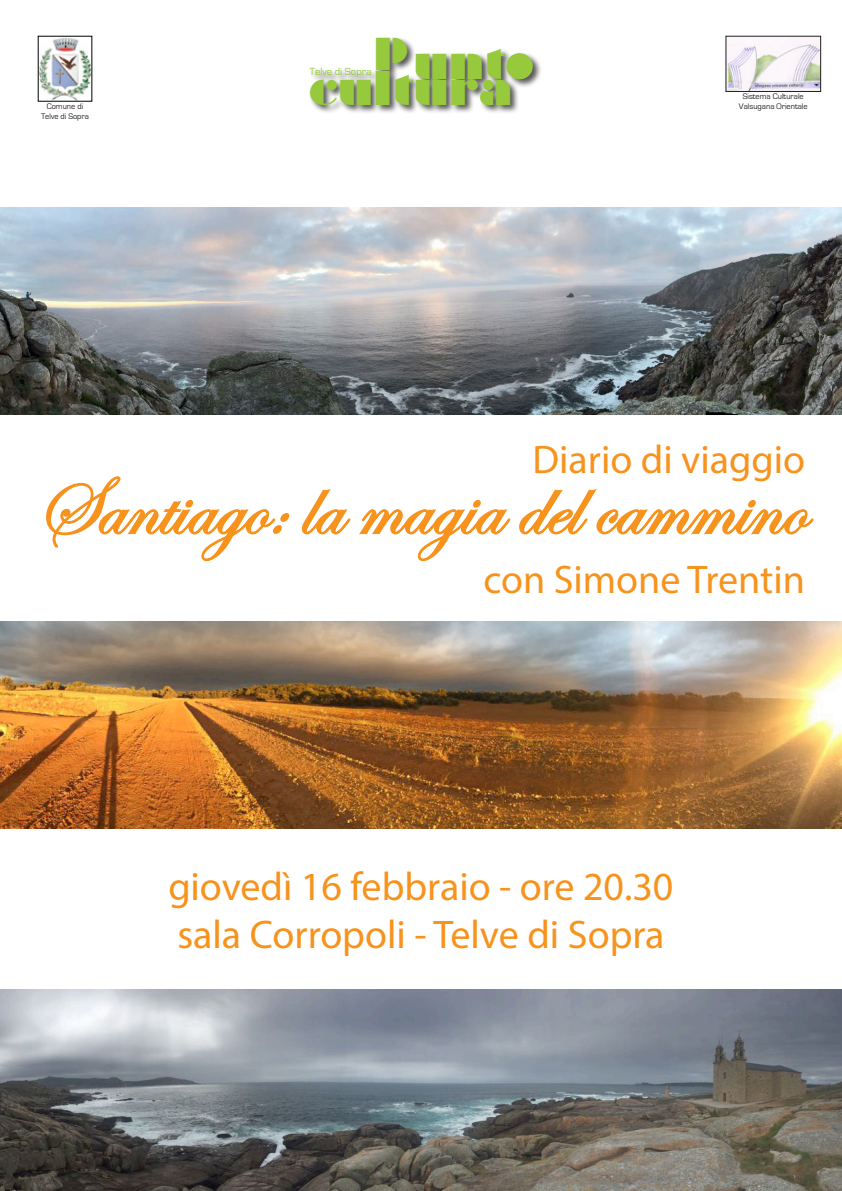
<style>
.page{position:relative;width:842px;height:1191px;background:#fff}
.page>*{position:absolute;margin:0;border:0;box-sizing:border-box;transform-origin:0 0}
.t1{font:109.6px "Braggadocio";color:#96c93c}
.t2{font:84px "Edwardian Script ITC";color:#f7931d}
.t3{font:44.8px "Braggadocio";color:#96c93c}
.t4{font:40px "Myriad Pro";color:#f7931d}
.t5{font:10.7px "Eurostile";color:#96c93c}
.t6{font:8.3px "Eurostile";color:#231f20}
</style>
<div class="page">
<div style="left:309px;top:36px;width:233px;height:79px;background:#231f20;opacity:.75"></div>
<img style="left:40px;top:38px;width:50px;height:61px">
<img style="left:728px;top:38px;width:91px;height:52px">
<div style="left:726px;top:36px;width:95px;height:56px;border:1px solid #231f20"></div>
<svg style="left:46px;top:476px;width:244px;height:86px"></svg>
<svg style="left:301px;top:489px;width:210px;height:73px"></svg>
<svg style="left:519px;top:489px;width:295px;height:46px"></svg>
<img style="left:0;top:207px;width:842px;height:207px">
<img style="left:0;top:621px;width:842px;height:207px">
<img style="left:0;top:989px;width:842px;height:202px">
<p class="t6" style="left:47px;top:102px;width:38px">Comune di</p>
<p class="t6" style="left:41px;top:112px;width:49px">Telve di Sopra</p>
<p class="t3" style="left:373px;top:34px;width:134px">punt</p>
<p class="t1" style="left:503px;top:-29px;width:34px">.</p>
<p class="t5" style="left:310px;top:66px;width:63px">Telve di Sopra</p>
<p class="t3" style="left:309px;top:61px;width:205px">cultura</p>
<p class="t6" style="left:743px;top:92px;width:62px">Sistema Culturale</p>
<p class="t6" style="left:739px;top:102px;width:70px">Valsugana Orientale</p>
<p class="t4" style="left:533px;top:434px;width:274px">Diario di viaggio</p>
<p class="t2" style="left:36px;top:461px;width:770px">Santiago: la magia del cammino</p>
<p class="t4" style="left:483px;top:554px;width:323px">con Simone Trentin</p>
<p class="t4" style="left:168px;top:862px;width:506px">giovedì 16 febbraio - ore 20.30</p>
<p class="t4" style="left:177px;top:910px;width:489px">sala Corropoli - Telve di Sopra</p>
</div>
